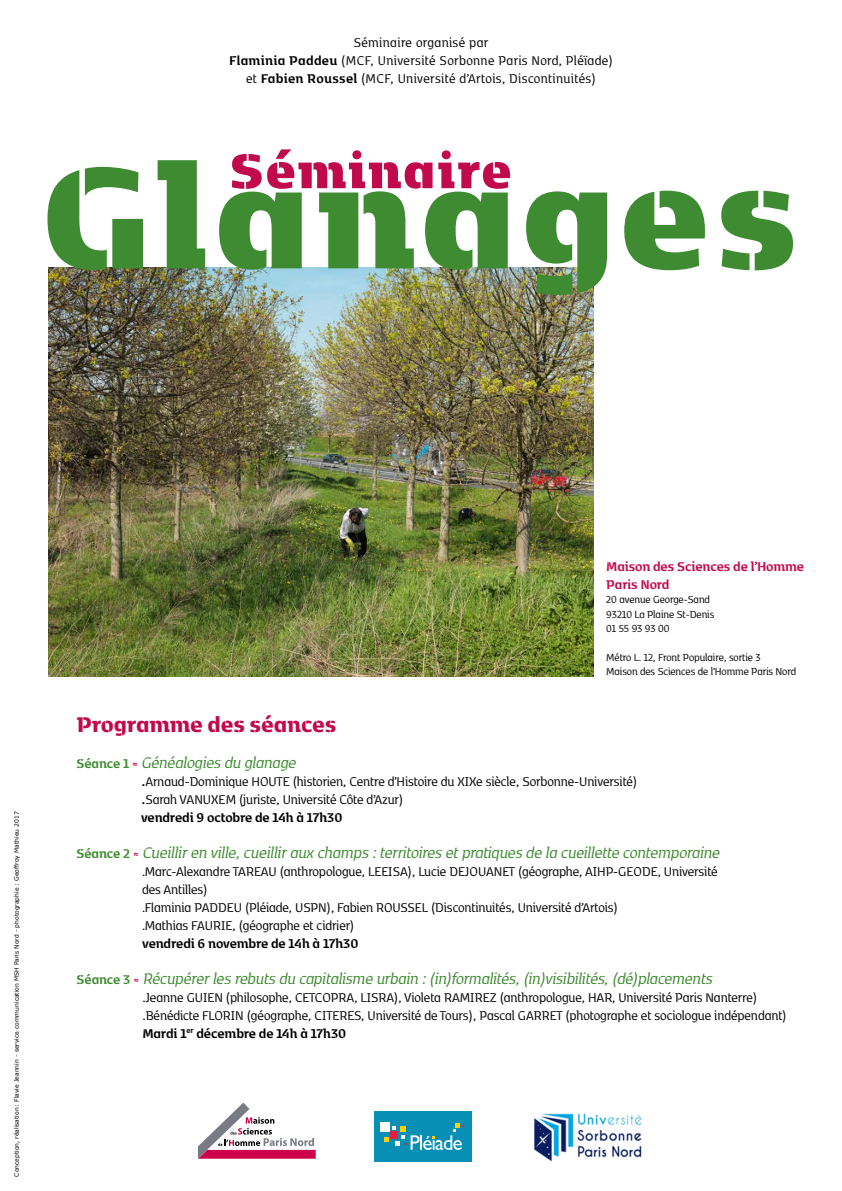
<style>
.page{position:relative;width:842px;height:1191px;background:#fff}
.page>*{position:absolute;margin:0;border:0;box-sizing:border-box;transform-origin:0 0}
.t1{font:900 170px "Kobenhavn C Stencil";letter-spacing:.02em;color:#3e8b31}
.t2{font:900 57.4px "Kobenhavn C Stencil";letter-spacing:.02em;color:#c10a4b}
.t3{font:800 25px "Kobenhavn C Stencil";letter-spacing:-.005em;color:#c10a4b}
.t4{font:italic 18px "Kobenhavn C Stencil";color:#3e8b31}
.t5{font:15px/18px "Kobenhavn C Stencil";color:#000}
.t6{font:15px/18px "Kobenhavn C Stencil";letter-spacing:.025em;color:#000;text-align:center}
.t7{font:700 15px/18px "Kobenhavn C Stencil";letter-spacing:-.01em;color:#c10a4b}
.t8{font:700 15px "Kobenhavn C Stencil";letter-spacing:-.01em;color:#000}
.t9{font:12px/14.4px "Kobenhavn C Stencil";color:#000}
.t10{font:6px "Verdana";color:#000}
.s1{font-weight:700}
.s2{font-weight:700;font-style:normal;font-size:15px}
.s3{font-style:normal;font-size:15px;color:#c10a4b}
.s4{font-style:italic;font-size:20px}
</style>
<div class="page">
<img style="left:48px;top:268px;width:545px;height:408px">
<img style="left:534px;top:1113px;width:108px;height:49px">
<svg style="left:198px;top:1102px;width:118px;height:56px"></svg>
<div style="left:374px;top:1111px;width:97px;height:51px;background:#078fb5"></div>
<div style="left:381px;top:1121px;width:9px;height:10px;background:#fff"></div>
<svg style="left:385px;top:1123px;width:79px;height:26px"></svg>
<p class="t6" style="left:229px;top:33px;width:385px">Séminaire organisé par<br><span class="s1">Flaminia Paddeu</span> (MCF, Université Sorbonne Paris Nord, Pléïade) et <span class="s1">Fabien Roussel</span> (MCF, Université d’Artois, Discontinuités)</p>
<h2 class="t2" style="left:229px;top:127px;width:285px">Séminaire</h2>
<h1 class="t1" style="left:39px;top:87px;width:761px">Glanages</h1>
<p class="t10" style="left:13px;top:1176px;width:366px;rotate:-90deg">Conception, réalisation: Flavie Jeannin - service communication MSH Paris Nord - photographie : Geoffroy Mathieu 2017</p>
<p class="t7" style="left:606px;top:556px;width:199px">Maison des Sciences de l’Homme<br>Paris Nord</p>
<p class="t9" style="left:606px;top:591px;width:110px">20 avenue George-Sand<br>93210 La Plaine St-Denis<br>01 55 93 93 00</p>
<p class="t9" style="left:606px;top:649px;width:191px">Métro L. 12, Front Populaire, sortie 3<br>Maison des Sciences de l’Homme Paris Nord</p>
<h3 class="t3" style="left:77px;top:705px;width:261px">Programme des séances</h3>
<p class="t4" style="left:77px;top:750px;width:224px"><span class="s2">S é a n c e 1</span> <span class="s3">≈</span> Généalogiesdu glanage</p>
<p class="t5" style="left:141px;top:771px;width:497px"><span class="s4">.</span>Arnaud-Dominique HOUTE (historien, Centre d’Histoire du XIXe siècle, Sorbonne-Université) <span class="s4">.</span>Sarah VANUXEM (juriste, Université Côte d’Azur)<br><span class="s1">vendredi 9 octobre de 14h à 17h30</span></p>
<p class="t4" style="left:77px;top:840px;width:648px"><span class="s2">S é a n c e 2</span> <span class="s3">≈</span> Cueilliren ville,cueilliraux champs:territoiresetpratiquesde la cueillette contemporaine</p>
<p class="t5" style="left:142px;top:861px;width:577px">.Marc-Alexandre TAREAU (anthropologue, LEEISA), Lucie DEJOUANET (géographe, AIHP-GEODE, Université des Antilles)<br>.Flaminia PADDEU (Pléiade, USPN), Fabien ROUSSEL (Discontinuités, Université d’Artois)<br>.Mathias FAURIE, (géographe et cidrier)</p>
<p class="t8" style="left:142px;top:932px;width:218px">vendredi 6 novembre de 14h à 17h30</p>
<p class="t4" style="left:77px;top:966px;width:641px"><span class="s2">S é a n c e 3</span> <span class="s3">≈</span> Récupérerlesrebutsdu capitalisme urbain :(in)formalités,(in)visibilités,(dé)placements</p>
<p class="t5" style="left:142px;top:987px;width:646px">.Jeanne GUIEN (philosophe, CETCOPRA, LISRA), Violeta RAMIREZ (anthropologue, HAR, Université Paris Nanterre) .Bénédicte FLORIN (géographe, CITERES, Université de Tours), Pascal GARRET (photographe et sociologue indépendant)<br><span class="s1">Mardi 1</span><sup>er</sup> <span class="s1">décembre de 14h à 17h30</span></p>
</div>
